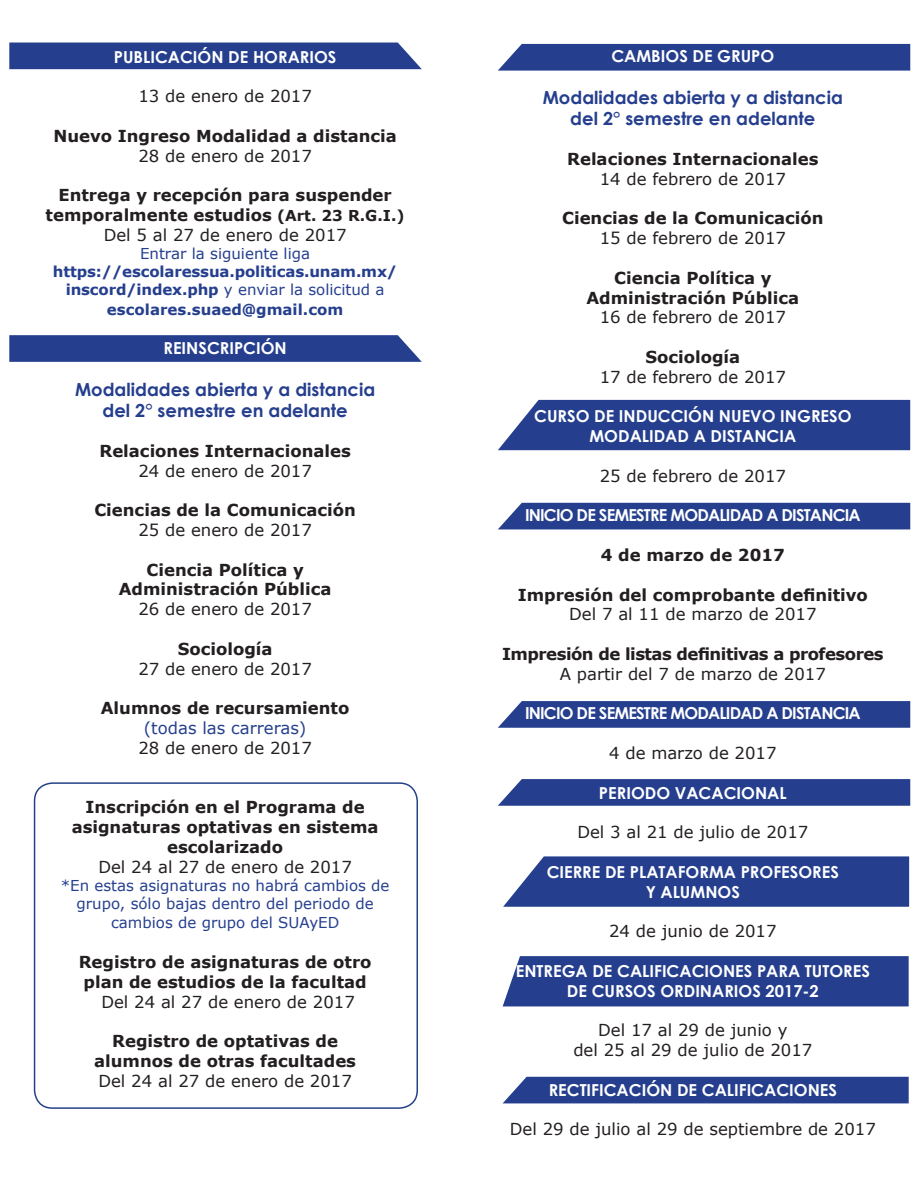
<style>
.page{position:relative;width:918px;height:1188px;background:#fff}
.page>*{position:absolute;margin:0;border:0;box-sizing:border-box;transform-origin:0 0}
.t1{font:700 18px "Century Gothic";color:#253f8e}
.t2{font:700 16.5px/19.8px "Verdana";color:#231f20;text-align:center}
.t3{font:16.5px "Verdana";color:#231f20}
.t4{font:700 16.5px "Century Gothic";color:#fff}
.t5{font:700 16.5px "Century Gothic";letter-spacing:-.05em;color:#fff}
.t6{font:700 16.5px "Verdana";letter-spacing:-.03em;color:#231f20}
.t7{font:16.5px "Verdana";color:#253f8e}
.t8{font:15px "Verdana";color:#253f8e}
.t9{font:700 15px/18px "Verdana";letter-spacing:-.01em;color:#253f8e;text-align:center}
.s1{font-size:15px}
.s2{font-weight:400}
</style>
<div class="page">
<div style="left:498px;top:503px;width:412px;height:26px;background:#253f8e"></div>
<svg style="left:503px;top:856px;width:406px;height:51px;background:#324b95"></svg>
<div style="left:503px;top:956px;width:406px;height:50px;background:#253f8e"></div>
<div style="left:503px;top:1077px;width:406px;height:26px;background:#253f8e"></div>
<div style="left:498px;top:400px;width:412px;height:50px;background:#253f8e"></div>
<svg style="left:9px;top:335px;width:413px;height:27px;background:#2e4692"></svg>
<div style="left:9px;top:43px;width:413px;height:26px;background:#253f8e"></div>
<div style="left:498px;top:44px;width:412px;height:27px;background:#253f8e"></div>
<svg style="left:498px;top:701px;width:412px;height:27px;background:#2d4692"></svg>
<svg style="left:498px;top:779px;width:412px;height:27px;background:#2d4692"></svg>
<div style="left:34px;top:782px;width:384px;height:327px;border:2px solid #244087;border-radius:18px"></div>
<p class="t4" style="left:114px;top:44px;width:224px">PUBLICACIÓN DE HORARIOS</p>
<p class="t3" style="left:138px;top:85px;width:175px">13 de enero de 2017</p>
<p class="t2" style="left:53px;top:126px;width:345px">Nuevo Ingreso Modalidad a distancia</p>
<p class="t3" style="left:138px;top:144px;width:175px">28 de enero de 2017</p>
<p class="t2" style="left:46px;top:185px;width:360px">Entrega y recepción para suspender temporalmente estudios <span class="s1">(Art. 23 R.G.I.)</span></p>
<p class="t3" style="left:104px;top:223px;width:245px">Del 5 al 27 de enero de 2017</p>
<p class="t8" style="left:140px;top:243px;width:172px">Entrar la siguiente liga</p>
<p class="t9" style="left:53px;top:262px;width:346px">https://escolaressua.politicas.unam.mx/ inscord/index.php <span class="s2">y enviar la solicitud a</span></p>
<p class="t9" style="left:107px;top:300px;width:238px">escolares.suaed@gmail.com</p>
<p class="t4" style="left:163px;top:336px;width:125px">REINSCRIPCIÓN</p>
<p class="t1" style="left:75px;top:375px;width:302px">Modalidades abierta y a distancia</p>
<p class="t1" style="left:103px;top:397px;width:247px">del 2° semestre en adelante</p>
<p class="t2" style="left:99px;top:441px;width:253px">Relaciones Internacionales</p>
<p class="t3" style="left:138px;top:459px;width:175px">24 de enero de 2017</p>
<p class="t2" style="left:94px;top:500px;width:263px">Ciencias de la Comunicación</p>
<p class="t3" style="left:138px;top:519px;width:175px">25 de enero de 2017</p>
<p class="t2" style="left:147px;top:559px;width:159px">Ciencia Política y</p>
<p class="t2" style="left:119px;top:579px;width:214px">Administración Pública</p>
<p class="t3" style="left:138px;top:598px;width:175px">26 de enero de 2017</p>
<p class="t2" style="left:178px;top:639px;width:96px">Sociología</p>
<p class="t3" style="left:138px;top:657px;width:175px">27 de enero de 2017</p>
<p class="t2" style="left:101px;top:698px;width:250px">Alumnos de recursamiento</p>
<p class="t7" style="left:144px;top:717px;width:164px">(todas las carreras)</p>
<p class="t3" style="left:138px;top:736px;width:175px">28 de enero de 2017</p>
<p class="t2" style="left:72px;top:797px;width:308px">Inscripción en el Programa de asignaturas optativas en sistema escolarizado</p>
<p class="t3" style="left:98px;top:855px;width:255px">Del 24 al 27 de enero de 2017</p>
<p class="t8" style="left:61px;top:875px;width:330px">*En estas asignaturas no habrá cambios de</p>
<p class="t8" style="left:77px;top:893px;width:299px">grupo, sólo bajas dentro del periodo de</p>
<p class="t8" style="left:111px;top:913px;width:230px">cambios de grupo del SUAyED</p>
<p class="t2" style="left:79px;top:952px;width:294px">Registro de asignaturas de otro</p>
<p class="t2" style="left:84px;top:972px;width:285px">plan de estudios de la facultad</p>
<p class="t3" style="left:101px;top:990px;width:255px">Del 24 al 27 de enero de 2017</p>
<p class="t2" style="left:112px;top:1031px;width:227px">Registro de optativas de</p>
<p class="t2" style="left:94px;top:1051px;width:263px">alumnos de otras facultades</p>
<p class="t3" style="left:98px;top:1069px;width:255px">Del 24 al 27 de enero de 2017</p>
<p class="t4" style="left:611px;top:44px;width:165px">CAMBIOS DE GRUPO</p>
<p class="t1" style="left:543px;top:84px;width:302px">Modalidades abierta y a distancia</p>
<p class="t1" style="left:570px;top:105px;width:247px">del 2° semestre en adelante</p>
<p class="t2" style="left:567px;top:149px;width:253px">Relaciones Internacionales</p>
<p class="t3" style="left:600px;top:167px;width:188px">14 de febrero de 2017</p>
<p class="t2" style="left:562px;top:208px;width:263px">Ciencias de la Comunicación</p>
<p class="t3" style="left:600px;top:227px;width:188px">15 de febrero de 2017</p>
<p class="t2" style="left:614px;top:267px;width:159px">Ciencia Política y</p>
<p class="t2" style="left:586px;top:287px;width:214px">Administración Pública</p>
<p class="t3" style="left:600px;top:306px;width:188px">16 de febrero de 2017</p>
<p class="t2" style="left:645px;top:347px;width:96px">Sociología</p>
<p class="t3" style="left:600px;top:365px;width:188px">17 de febrero de 2017</p>
<p class="t4" style="left:534px;top:404px;width:319px">CURSO DE INDUCCIÓN NUEVO INGRESO</p>
<p class="t4" style="left:589px;top:424px;width:208px">MODALIDAD A DISTANCIA</p>
<p class="t3" style="left:600px;top:464px;width:188px">25 de febrero de 2017</p>
<p class="t5" style="left:525px;top:503px;width:337px">INICIO DE SEMESTRE MODALIDAD A DISTANCIA</p>
<p class="t2" style="left:601px;top:545px;width:186px">4 de marzo de 2017</p>
<p class="t2" style="left:518px;top:584px;width:352px">Impresión del comprobante definitivo</p>
<p class="t3" style="left:569px;top:603px;width:249px">Del 7 al 11 de marzo de 2017</p>
<p class="t6" style="left:502px;top:642px;width:383px">Impresión de listas definitivas a profesores</p>
<p class="t3" style="left:560px;top:662px;width:268px">A partir del 7 de marzo de 2017</p>
<p class="t5" style="left:525px;top:701px;width:337px">INICIO DE SEMESTRE MODALIDAD A DISTANCIA</p>
<p class="t3" style="left:609px;top:742px;width:169px">4 de marzo de 2017</p>
<p class="t4" style="left:599px;top:780px;width:189px">PERIODO VACACIONAL</p>
<p class="t3" style="left:577px;top:821px;width:233px">Del 3 al 21 de julio de 2017</p>
<p class="t4" style="left:547px;top:859px;width:294px">CIERRE DE PLATAFORMA PROFESORES</p>
<p class="t4" style="left:646px;top:879px;width:96px">Y ALUMNOS</p>
<p class="t3" style="left:609px;top:920px;width:169px">24 de junio de 2017</p>
<p class="t4" style="left:516px;top:958px;width:356px">ENTREGA DE CALIFICACIONES PARA TUTORES</p>
<p class="t4" style="left:567px;top:978px;width:253px">DE CURSOS ORDINARIOS 2017-2</p>
<p class="t3" style="left:598px;top:1019px;width:191px">Del 17 al 29 de junio y</p>
<p class="t3" style="left:573px;top:1039px;width:241px">del 25 al 29 de julio de 2017</p>
<p class="t4" style="left:549px;top:1077px;width:290px">RECTIFICACIÓN DE CALIFICACIONES</p>
<p class="t3" style="left:510px;top:1118px;width:368px">Del 29 de julio al 29 de septiembre de 2017</p>
</div>
